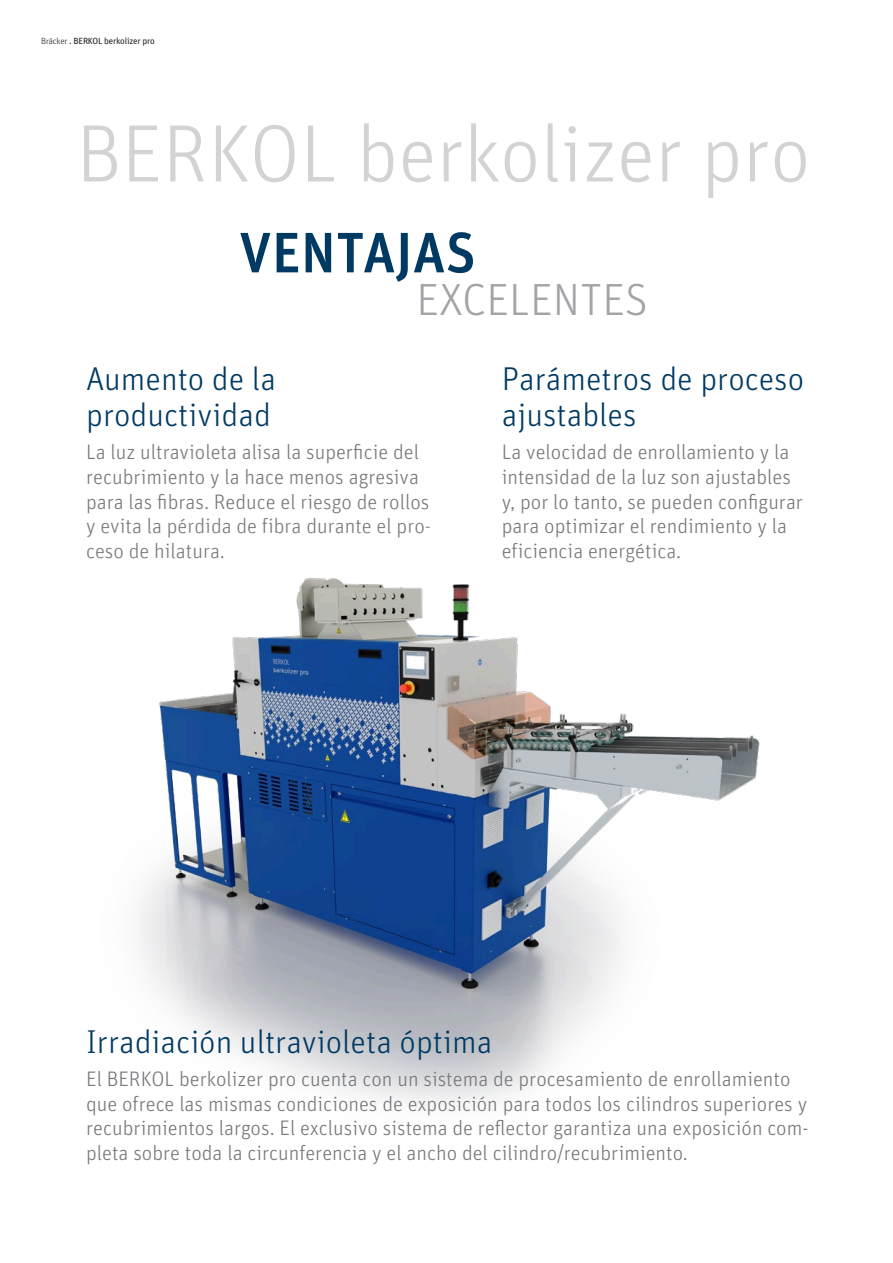
<style>
.page{position:relative;width:893px;height:1263px;background:#fff}
.page>*{position:absolute;margin:0;border:0;box-sizing:border-box;transform-origin:0 0}
.t1{font:300 81.3px "Unit Pro";color:#d2d3d5}
.t2{font:500 57px "Unit Pro";color:#003a63}
.t3{font:300 45px "Unit Pro";color:#a3a4a8}
.t4{font:300 33px/36px "Unit Pro";color:#003a63}
.t5{font:300 21px/24.8px "Unit Pro";color:#76787b}
.t6{font:21px/24.8px "Hanyi Xi Deng Xian";color:#76787b}
.t7{font:9px "Unit Pro";letter-spacing:-.02em;color:#231f20}
.s1{font-weight:300}
.s2{font-family:"Hanyi Xi Deng Xian";font-weight:400}
</style>
<div class="page">
<img style="left:137px;top:578px;width:623px;height:526px">
<p class="t7" style="left:41px;top:34px;width:115px"><span class="s1">Bräcker</span> . BERKOL berkolizer pro</p>
<h1 class="t1" style="left:77px;top:97px;width:736px">BERKOL berkolizer pro</h1>
<h2 class="t2" style="left:239px;top:210px;width:239px">VENTAJAS</h2>
<h3 class="t3" style="left:416px;top:269px;width:233px">EXCELENTES</h3>
<h3 class="t4" style="left:86px;top:359px;width:191px">Aumento de la productividad</h3>
<p class="t5" style="left:86px;top:438px;width:345px">La luz ultravioleta alisa la superficie del recubrimiento y la hace menos agresiva para las fibras. Reduce el <span class="s2">riesgo de rollos</span></p>
<p class="t6" style="left:86px;top:514px;width:346px">y evita la pérdida de fibra durante el pro&shy;ceso de hilatura.</p>
<h3 class="t4" style="left:502px;top:359px;width:304px">Parámetros de proceso ajustables</h3>
<p class="t5" style="left:502px;top:438px;width:303px">La velocidad de enrollamiento y la intensidad de la luz son ajustables y, por lo tanto, se pueden configurar para optimizar el rendimiento y la</p>
<p class="t6" style="left:502px;top:539px;width:181px">eficiencia energética.</p>
<h3 class="t4" style="left:86px;top:1022px;width:408px">Irradiación ultravioleta óptima</h3>
<p class="t5" style="left:86px;top:1065px;width:724px">El BERKOL berkolizer pro cuenta con un sistema de procesamiento de enrollamiento que ofrece las mismas condiciones de exposición para todos los cilindros superiores y recubrimientos largos. El exclusivo sistema de reflector garantiza una exposición com&shy;pleta sobre toda la circunferencia y el ancho del cilindro/recubrimiento.</p>
</div>
